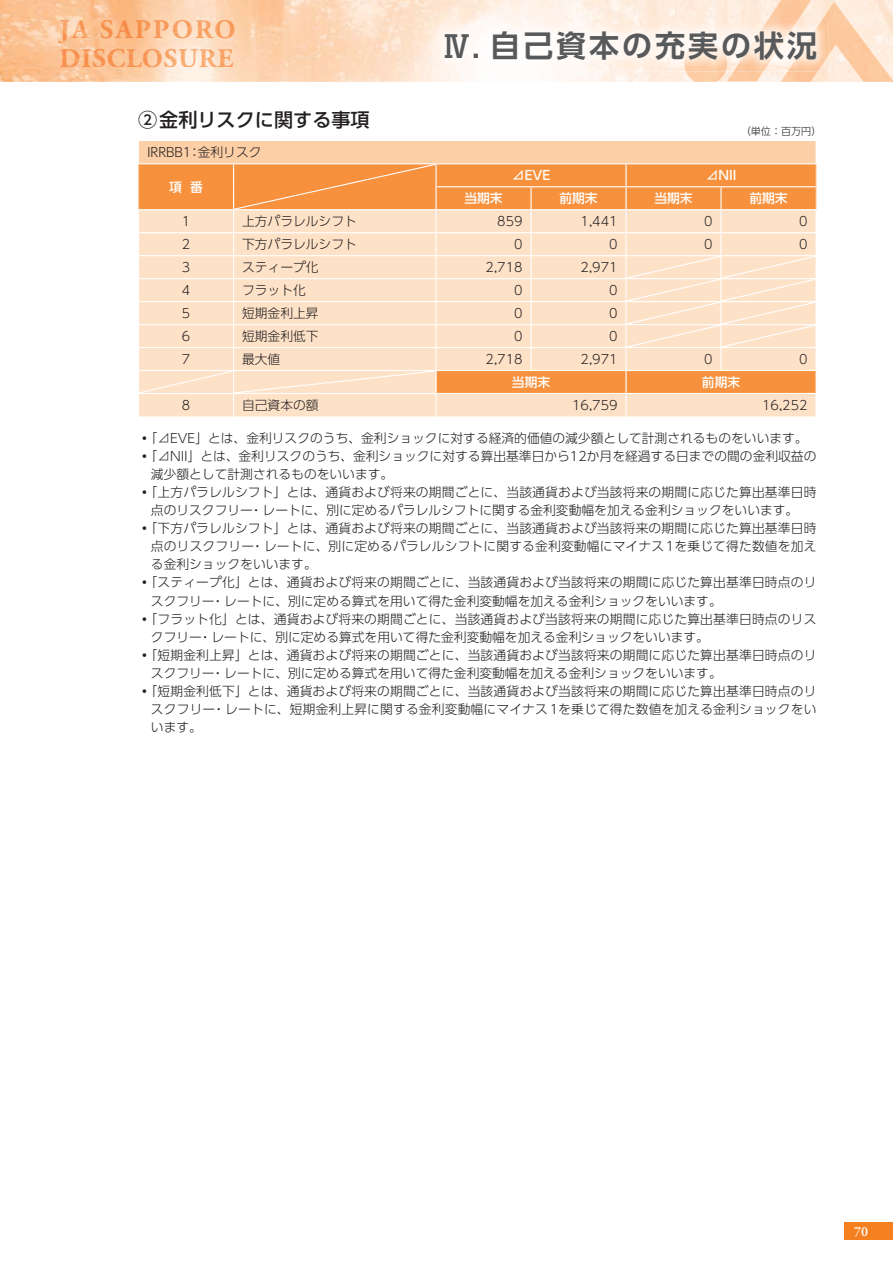
<style>
.page{position:relative;width:893px;height:1263px;background:#fff}
.page>*{position:absolute;margin:0;border:0;box-sizing:border-box;transform-origin:0 0}
.t1{font:30px "UD Shin Go Pro De Bold 90 msp RKSJ H";letter-spacing:.1em;color:#58595b}
.t2{font:700 26.85px/28.3px "Adobe Garamond Pro";letter-spacing:.03em;color:#f7904e}
.t3{font:19.2px "UD Shin Go Pro Medium 90 msp RKSJ H";color:#231f20}
.t4{font:600 13.8px "Adobe Garamond Pro";color:#fff}
.t5{font:12.75px "UD Shin Go Pro Light 90 msp RKSJ H";letter-spacing:.01em;color:#231f20}
.t6{font:12.75px "UD Shin Go Pro Medium 90 msp RKSJ H";color:#fff}
.t7{font:10.05px "UD Shin Go Pro Light 90 msp RKSJ H";color:#231f20}
.s1{color:#f89858}
.s2{color:#f7904d}
.s3{color:#f78f4c}
.s4{color:#f68a45}
.s5{color:#f79452}
.s6{color:#f89b5b}
.s7{color:#f89d5e}
.s8{color:#f9a263}
.s9{color:#f9a061}
.s10{color:#f9a062}
.s11{color:#f79250}
.s12{color:#f89e5f}
.s13{color:#f9a365}
.s14{color:#f9a769}
.s15{color:#f89d5d}
.s16{font-family:"UD Shin Go Pro Medium 90 msp RKSJ H"}
</style>
<div class="page">
<img style="left:0;top:0;width:893px;height:82px">
<img style="left:686px;top:72px;width:39px;height:10px">
<img style="left:727px;top:0;width:86px;height:81px">
<img style="left:781px;top:2px;width:112px;height:80px">
<img style="left:58px;top:20px;width:177px;height:24px">
<img style="left:60px;top:48px;width:173px;height:19px">
<div style="left:139px;top:141px;width:677px;height:23px;background:#fdcfa6"></div>
<div style="left:437px;top:164px;width:188px;height:45px;background:#f7913d"></div>
<div style="left:437px;top:210px;width:188px;height:206px;background:#fee2c8"></div>
<svg style="left:437px;top:233px;width:188px;height:160px;background:#fcd6b4"></svg>
<hr style="left:138px;top:163px;width:298px;height:1px;background:#fff">
<hr style="left:436px;top:163px;width:95px;height:1px;background:#fff">
<hr style="left:531px;top:163px;width:190px;height:1px;background:#fff">
<hr style="left:435px;top:186px;width:96px;height:1px;background:#fff">
<hr style="left:531px;top:186px;width:95px;height:1px;background:#fff">
<hr style="left:530px;top:187px;width:2px;height:22px;background:#fff">
<hr style="left:530px;top:210px;width:2px;height:22px;background:#fff">
<hr style="left:436px;top:232px;width:95px;height:1px;background:#fff">
<hr style="left:531px;top:232px;width:95px;height:1px;background:#fff">
<hr style="left:530px;top:233px;width:2px;height:22px;background:#fff">
<hr style="left:436px;top:255px;width:95px;height:1px;background:#fff">
<hr style="left:531px;top:255px;width:95px;height:1px;background:#fff">
<hr style="left:530px;top:256px;width:2px;height:22px;background:#fff">
<hr style="left:436px;top:278px;width:95px;height:1px;background:#fff">
<hr style="left:531px;top:278px;width:95px;height:1px;background:#fff">
<hr style="left:530px;top:279px;width:2px;height:22px;background:#fff">
<hr style="left:436px;top:301px;width:95px;height:1px;background:#fff">
<hr style="left:531px;top:301px;width:95px;height:1px;background:#fff">
<hr style="left:530px;top:302px;width:2px;height:22px;background:#fff">
<hr style="left:436px;top:324px;width:95px;height:1px;background:#fff">
<hr style="left:531px;top:324px;width:95px;height:1px;background:#fff">
<hr style="left:530px;top:325px;width:2px;height:22px;background:#fff">
<hr style="left:436px;top:347px;width:95px;height:1px;background:#fff">
<hr style="left:531px;top:347px;width:95px;height:1px;background:#fff">
<hr style="left:530px;top:348px;width:2px;height:22px;background:#fff">
<hr style="left:436px;top:370px;width:95px;height:1px;background:#fff">
<hr style="left:531px;top:370px;width:190px;height:1px;background:#fff">
<hr style="left:436px;top:393px;width:95px;height:1px;background:#fff">
<hr style="left:531px;top:393px;width:190px;height:1px;background:#fff">
<svg style="left:627px;top:141px;width:190px;height:275px;background:#fccfa8"></svg>
<svg style="left:138px;top:163px;width:297px;height:253px;background:#fcd6b4"></svg>
<img style="left:433px;top:19px;width:300px;height:53px">
<img style="left:684px;top:42px;width:43px;height:30px">
<img style="left:733px;top:19px;width:55px;height:53px">
<img style="left:788px;top:19px;width:40px;height:53px">
<div style="left:844px;top:1222px;width:49px;height:17px;background:#f58020"></div>
<h2 class="t2" style="left:60px;top:15px;width:178px"><span class="s1">J</span><span class="s2">A</span> <span class="s3">SA</span><span class="s4">P</span><span class="s5">P</span><span class="s6">O</span><span class="s7">R</span><span class="s8">O<br></span>D<span class="s9">I</span><span class="s10">S</span>CL<span class="s11">O</span><span class="s12">S</span><span class="s13">U</span><span class="s14">R</span><span class="s15">E</span></h2>
<h3 class="t3" style="left:138px;top:113px;width:233px">②金利リスクに関する事項</h3>
<p class="t5" style="left:147px;top:148px;width:116px">IRRBB1：金利リスク</p>
<p class="t6" style="left:169px;top:182px;width:36px">項 番</p>
<h1 class="t1" style="left:442px;top:34px;width:377px"><span class="s16">Ⅳ.</span> 自己資本の充実の状況</h1>
<p class="t7" style="left:741px;top:128px;width:82px">（単位：百万円）</p>
<p class="t6" style="left:512px;top:171px;width:40px">⊿EVE</p>
<p class="t6" style="left:706px;top:171px;width:32px">⊿NII</p>
<p class="t6" style="left:464px;top:194px;width:40px">当期末</p>
<p class="t6" style="left:559px;top:194px;width:40px">前期末</p>
<p class="t6" style="left:654px;top:194px;width:40px">当期末</p>
<p class="t6" style="left:749px;top:194px;width:40px">前期末</p>
<p class="t5" style="left:182px;top:216px;width:10px">1</p>
<p class="t5" style="left:242px;top:216px;width:116px">上方パラレルシフト</p>
<p class="t5" style="left:497px;top:216px;width:27px">859</p>
<p class="t5" style="left:581px;top:216px;width:38px">1,441</p>
<p class="t5" style="left:704px;top:216px;width:10px">0</p>
<p class="t5" style="left:799px;top:216px;width:10px">0</p>
<p class="t5" style="left:182px;top:239px;width:10px">2</p>
<p class="t5" style="left:242px;top:239px;width:116px">下方パラレルシフト</p>
<p class="t5" style="left:514px;top:239px;width:10px">0</p>
<p class="t5" style="left:609px;top:239px;width:10px">0</p>
<p class="t5" style="left:704px;top:239px;width:10px">0</p>
<p class="t5" style="left:799px;top:239px;width:10px">0</p>
<p class="t5" style="left:182px;top:262px;width:10px">3</p>
<p class="t5" style="left:242px;top:262px;width:78px">スティープ化</p>
<p class="t5" style="left:486px;top:262px;width:38px">2,718</p>
<p class="t5" style="left:581px;top:262px;width:38px">2,971</p>
<p class="t5" style="left:182px;top:285px;width:10px">4</p>
<p class="t5" style="left:242px;top:285px;width:65px">フラット化</p>
<p class="t5" style="left:514px;top:285px;width:10px">0</p>
<p class="t5" style="left:609px;top:285px;width:10px">0</p>
<p class="t5" style="left:182px;top:308px;width:10px">5</p>
<p class="t5" style="left:242px;top:308px;width:78px">短期金利上昇</p>
<p class="t5" style="left:514px;top:308px;width:10px">0</p>
<p class="t5" style="left:609px;top:308px;width:10px">0</p>
<p class="t5" style="left:182px;top:331px;width:10px">6</p>
<p class="t5" style="left:242px;top:331px;width:78px">短期金利低下</p>
<p class="t5" style="left:514px;top:331px;width:10px">0</p>
<p class="t5" style="left:609px;top:331px;width:10px">0</p>
<p class="t5" style="left:182px;top:354px;width:10px">7</p>
<p class="t5" style="left:242px;top:354px;width:40px">最大値</p>
<p class="t5" style="left:486px;top:354px;width:38px">2,718</p>
<p class="t5" style="left:581px;top:354px;width:38px">2,971</p>
<p class="t5" style="left:704px;top:354px;width:10px">0</p>
<p class="t5" style="left:799px;top:354px;width:10px">0</p>
<p class="t6" style="left:512px;top:377px;width:40px">当期末</p>
<p class="t6" style="left:702px;top:377px;width:40px">前期末</p>
<p class="t5" style="left:182px;top:400px;width:10px">8</p>
<p class="t5" style="left:242px;top:400px;width:78px">自己資本の額</p>
<p class="t5" style="left:572px;top:400px;width:47px">16,759</p>
<p class="t5" style="left:762px;top:400px;width:47px">16,252</p>
<p class="t5" style="left:138px;top:433px;width:671px">・ 「⊿EVE」とは、金利リスクのうち、金利ショックに対する経済的価値の減少額として計測されるものをいいます。</p>
<p class="t5" style="left:138px;top:451px;width:680px">・ 「⊿NII」とは、金利リスクのうち、金利ショックに対する算出基準日から12か月を経過する日までの間の金利収益の</p>
<p class="t5" style="left:151px;top:469px;width:244px">減少額として計測されるものをいいます。</p>
<p class="t5" style="left:138px;top:487px;width:680px">・ 「上方パラレルシフト」とは、通貨および将来の期間ごとに、当該通貨および当該将来の期間に応じた算出基準日時</p>
<p class="t5" style="left:151px;top:505px;width:649px">点のリスクフリー・レートに、別に定めるパラレルシフトに関する金利変動幅を加える金利ショックをいいます。</p>
<p class="t5" style="left:138px;top:524px;width:680px">・ 「下方パラレルシフト」とは、通貨および将来の期間ごとに、当該通貨および当該将来の期間に応じた算出基準日時</p>
<p class="t5" style="left:151px;top:542px;width:667px">点のリスクフリー・レートに、別に定めるパラレルシフトに関する金利変動幅にマイナス1を乗じて得た数値を加え</p>
<p class="t5" style="left:151px;top:560px;width:167px">る金利ショックをいいます。</p>
<p class="t5" style="left:138px;top:578px;width:680px">・ 「スティープ化」とは、通貨および将来の期間ごとに、当該通貨および当該将来の期間に応じた算出基準日時点のリ</p>
<p class="t5" style="left:151px;top:596px;width:572px">スクフリー・レートに、別に定める算式を用いて得た金利変動幅を加える金利ショックをいいます。</p>
<p class="t5" style="left:138px;top:614px;width:680px">・ 「フラット化」とは、通貨および将来の期間ごとに、当該通貨および当該将来の期間に応じた算出基準日時点のリス</p>
<p class="t5" style="left:151px;top:632px;width:560px">クフリー・レートに、別に定める算式を用いて得た金利変動幅を加える金利ショックをいいます。</p>
<p class="t5" style="left:138px;top:650px;width:680px">・ 「短期金利上昇」とは、通貨および将来の期間ごとに、当該通貨および当該将来の期間に応じた算出基準日時点のリ</p>
<p class="t5" style="left:151px;top:668px;width:572px">スクフリー・レートに、別に定める算式を用いて得た金利変動幅を加える金利ショックをいいます。</p>
<p class="t5" style="left:138px;top:686px;width:680px">・ 「短期金利低下」とは、通貨および将来の期間ごとに、当該通貨および当該将来の期間に応じた算出基準日時点のリ</p>
<p class="t5" style="left:151px;top:704px;width:667px">スクフリー・レートに、短期金利上昇に関する金利変動幅にマイナス1を乗じて得た数値を加える金利ショックをい</p>
<p class="t5" style="left:151px;top:722px;width:53px">います。</p>
<p class="t4" style="left:854px;top:1223px;width:16px">70</p>
</div>
